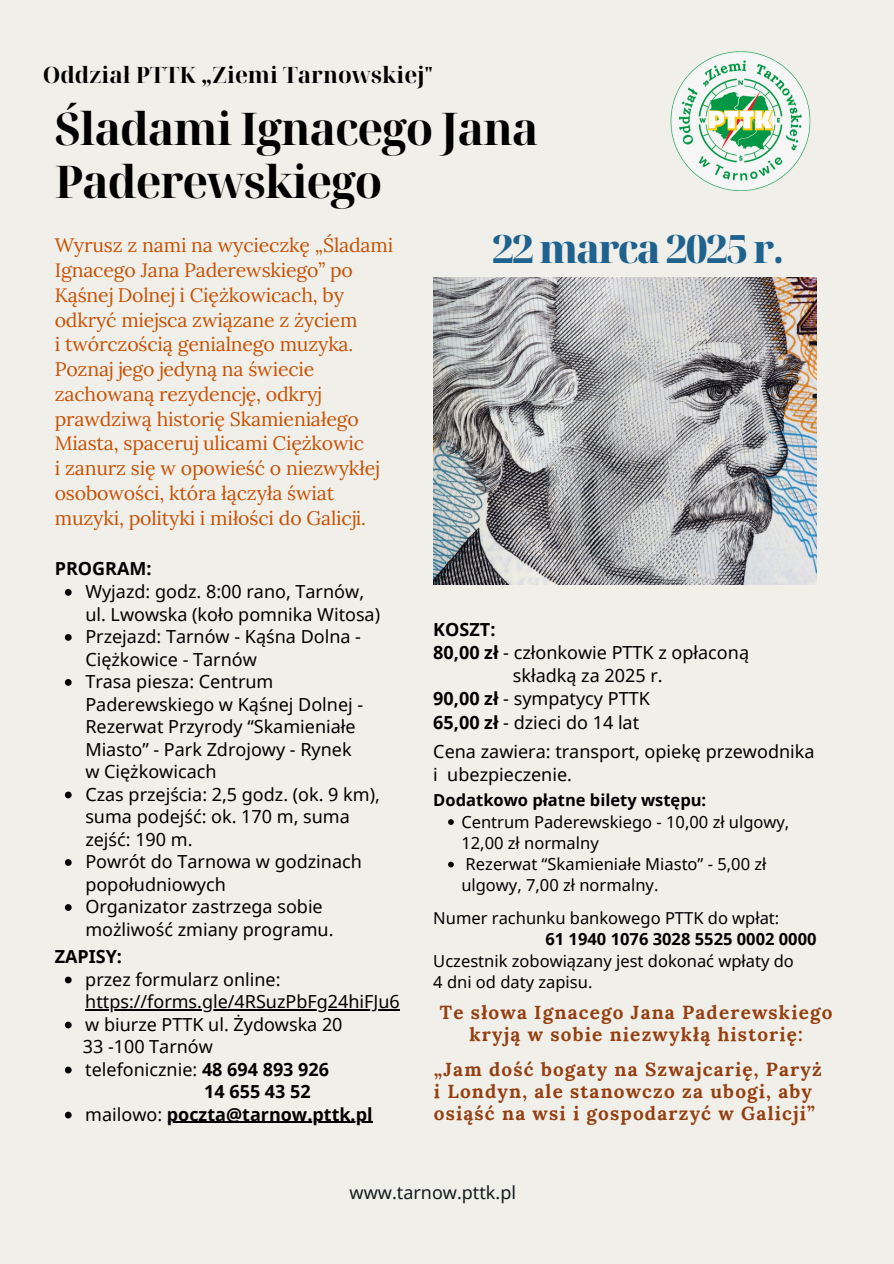
<style>
.page{position:relative;width:894px;height:1264px;background:#fff}
.page>*{position:absolute;margin:0;border:0;box-sizing:border-box;transform-origin:0 0}
.t1{font:700 45px/52.8px "Noto Serif Display";letter-spacing:-.03em;color:#000}
.t2{font:800 39px "Noto Serif Display";letter-spacing:-.05em;color:#1f628e}
.t3{font:700 22.5px "Noto Serif Display";color:#000}
.t4{font:19.5px/24.8px "Lora";letter-spacing:-.01em;color:#c85103}
.t5{font:700 18.9px/21.9px "Lora";letter-spacing:.065em;color:#953f10;text-align:center}
.t6{font:18px/22.5px "Noto Sans";color:#000}
.t7{font:700 18px "Noto Sans";color:#000}
.t8{font:18px "Noto Sans";color:#111b1e}
.t9{font:16.5px/21.3px "Noto Sans";color:#000}
.t10{font:700 16.5px "Noto Sans";color:#000}
.s1{font-weight:700}
.s2{font-weight:400}
</style>
<div class="page">
<div style="left:0;top:0;width:893px;height:1263px;background:#f1efea"></div>
<img style="left:433px;top:278px;width:382px;height:306px">
<img style="left:670px;top:51px;width:141px;height:140px">
<svg style="left:65px;top:589px;width:7px;height:6px"></svg>
<svg style="left:65px;top:634px;width:7px;height:6px"></svg>
<svg style="left:65px;top:679px;width:7px;height:6px"></svg>
<svg style="left:65px;top:791px;width:7px;height:7px"></svg>
<svg style="left:65px;top:859px;width:7px;height:6px"></svg>
<svg style="left:65px;top:904px;width:7px;height:6px"></svg>
<svg style="left:448px;top:819px;width:5px;height:6px"></svg>
<svg style="left:448px;top:861px;width:5px;height:6px"></svg>
<svg style="left:65px;top:976px;width:7px;height:7px"></svg>
<hr style="left:85px;top:1009px;width:314px;height:1px;background:#000">
<svg style="left:65px;top:1021px;width:7px;height:7px"></svg>
<svg style="left:65px;top:1066px;width:7px;height:7px"></svg>
<svg style="left:65px;top:1111px;width:7px;height:7px"></svg>
<hr style="left:167px;top:1121px;width:205px;height:1px;background:#000">
<p class="t3" style="left:43px;top:59px;width:391px">Oddział PTTK „Ziemi Tarnowskiej"</p>
<p class="t1" style="left:55px;top:101px;width:485px">Śladami Ignacego Jana<br>Paderewskiego</p>
<h5 class="t4" style="left:55px;top:233px;width:340px">Wyrusz z nami na wycieczkę „Śladami Ignacego Jana Paderewskiego” po Kąśnej Dolnej i Ciężkowicach, by odkryć miejsca związane z życiem<br>i twórczością genialnego muzyka.<br>Poznaj jego jedyną na świecie zachowaną rezydencję, odkryj prawdziwą historię Skamieniałego Miasta, spaceruj ulicami Ciężkowic<br>i zanurz się w opowieść o niezwykłej osobowości, która łączyła świat muzyki, polityki i miłości do Galicji.</h5>
<h3 class="t7" style="left:55px;top:556px;width:98px">PROGRAM:</h3>
<h1 class="t6" style="left:85px;top:579px;width:296px">Wyjazd: godz. 8:00 rano, Tarnów, ul. Lwowska (koło pomnika Witosa)</h1>
<h2 class="t6" style="left:85px;top:624px;width:277px">Przejazd: Tarnów - Kąśna Dolna -<br>Ciężkowice - Tarnów</h2>
<h6 class="t6" style="left:85px;top:669px;width:279px">Trasa piesza: Centrum<br>Paderewskiego w Kąśnej Dolnej -<br>Rezerwat Przyrody “Skamieniałe<br>Miasto” - Park Zdrojowy - Rynek w Ciężkowicach</h6>
<p class="t6" style="left:85px;top:782px;width:296px">Czas przejścia: 2,5 godz. (ok. 9 km), suma podejść: ok. 170 m, suma zejść: 190 m.</p>
<h4 class="t6" style="left:85px;top:849px;width:278px">Powrót do Tarnowa w godzinach popołudniowych</h4>
<p class="t6" style="left:85px;top:894px;width:250px">Organizator zastrzega sobie możliwość zmiany programu.</p>
<p class="t7" style="left:55px;top:943px;width:69px">ZAPISY:</p>
<p class="t6" style="left:85px;top:967px;width:197px">przez formularz online:</p>
<p class="t6" style="left:85px;top:989px;width:316px">https://forms.gle/4RSuzPbFg24hiFJu6 w biurze PTTK ul. Żydowska 20</p>
<h4 class="t6" style="left:83px;top:1034px;width:132px">33 -100 Tarnów</h4>
<p class="t6" style="left:85px;top:1057px;width:245px">telefonicznie: <span class="s1">48 694 893 926</span></p>
<p class="t7" style="left:204px;top:1078px;width:108px">14 655 43 52</p>
<h6 class="t7" style="left:85px;top:1101px;width:289px"><span class="s2">mailowo:</span> poczta@tarnow.pttk.pl</h6>
<p class="t2" style="left:492px;top:221px;width:294px">22 marca 2025 r.</p>
<p class="t7" style="left:433px;top:616px;width:64px">KOSZT:</p>
<p class="t6" style="left:433px;top:640px;width:317px"><span class="s1">80,00 zł</span> - członkowie PTTK z opłaconą</p>
<p class="t6" style="left:512px;top:664px;width:151px">składką za 2025 r.</p>
<p class="t6" style="left:433px;top:687px;width:218px"><span class="s1">90,00 zł</span> - sympatycy PTTK</p>
<p class="t6" style="left:433px;top:710px;width:207px"><span class="s1">65,00 zł</span> - dzieci do 14 lat</p>
<p class="t6" style="left:433px;top:739px;width:382px;line-height:23.2px">Cena zawiera: transport, opiekę przewodnika i ubezpieczenie.</p>
<p class="t10" style="left:433px;top:788px;width:274px">Dodatkowo płatne bilety wstępu:</p>
<h6 class="t9" style="left:461px;top:810px;width:329px">Centrum Paderewskiego - 10,00 zł ulgowy,<br>12,00 zł normalny</h6>
<h6 class="t9" style="left:461px;top:853px;width:306px">Rezerwat “Skamieniałe Miasto” - 5,00 zł ulgowy, 7,00 zł normalny.</h6>
<p class="t9" style="left:433px;top:907px;width:347px">Numer rachunku bankowego PTTK do wpłat:</p>
<p class="t10" style="left:545px;top:927px;width:272px">61 1940 1076 3028 5525 0002 0000</p>
<p class="t9" style="left:433px;top:949px;width:362px">Uczestnik zobowiązany jest dokonać wpłaty do<br>4 dni od daty zapisu.</p>
<p class="t5" style="left:440px;top:1001px;width:394px">Te słowa Ignacego Jana Paderewskiego kryją w sobie niezwykłą historię:</p>
<p class="t5" style="left:434px;top:1058px;width:389px;text-align:left">„Jam dość bogaty na Szwajcarię, Paryż i Londyn, ale stanowczo za ubogi, aby osiąść na wsi i gospodarzyć w Galicji”</p>
<h5 class="t8" style="left:349px;top:1179px;width:168px">www.tarnow.pttk.pl</h5>
</div>
